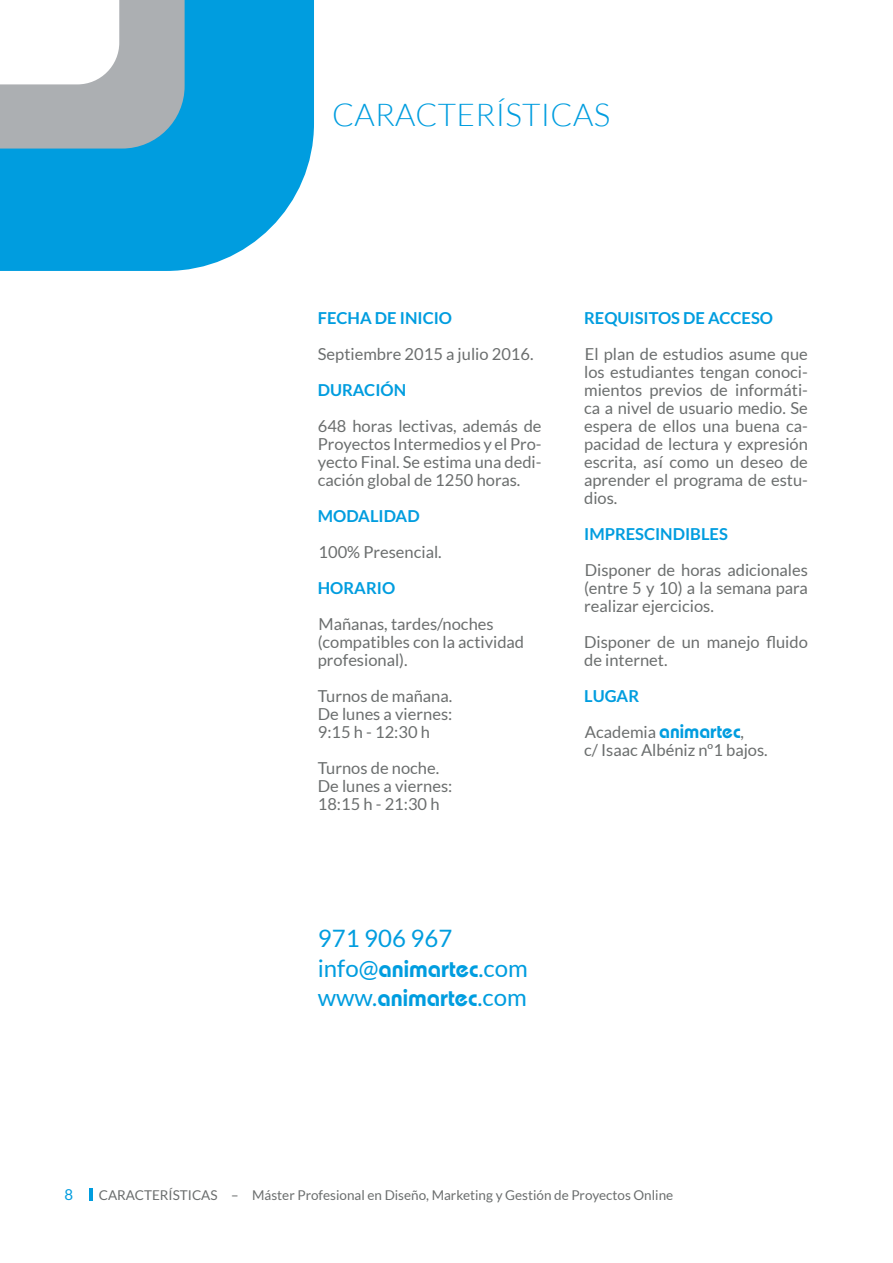
<style>
.page{position:relative;width:893px;height:1263px;background:#fff}
.page>*{position:absolute;margin:0;border:0;box-sizing:border-box;transform-origin:0 0}
.t1{font:300 31.5px "Lato";letter-spacing:.01em;color:#009ddf}
.t2{font:24px/29.5px "Lato";color:#009ddf}
.t3{font:600 24px "Bauhaus";color:#009ddf}
.t4{font:16.5px/18px "Lato";color:#6b6e6e;text-align:justify}
.t5{font:700 16.5px "Lato";color:#009ddf}
.t6{font:15px "Lato";color:#009ddf}
.t7{font:13.5px "Lato";color:#6b6e6e}
.s1{font-weight:700;color:#009ddf}
.s2{font-family:"Bauhaus";font-weight:600;font-size:19.5px;color:#009ddf}
.s3{font-family:"Bauhaus";font-weight:600}
.s4{font-family:"Lato";font-weight:400}
</style>
<div class="page">
<svg style="left:0;top:0;width:314px;height:271px;fill:#009ddf"></svg>
<hr style="left:89px;top:1188px;width:4px;height:12px;background:#009ddf">
<h1 class="t1" style="left:332px;top:97px;width:280px">CARACTERÍSTICAS</h1>
<p class="t5" style="left:318px;top:309px;width:136px">FECHA DE INICIO</p>
<p class="t4" style="left:318px;top:345px;width:217px">Septiembre 2015 a julio 2016.</p>
<p class="t5" style="left:318px;top:381px;width:90px">DURACIÓN</p>
<p class="t4" style="left:318px;top:417px;width:225px">648 horas lectivas, además de Proyectos Intermedios y el Pro&shy;yecto Final. Se estima una dedi&shy;cación global de 1250 horas.</p>
<p class="t5" style="left:318px;top:507px;width:103px">MODALIDAD</p>
<p class="t4" style="left:319px;top:543px;width:125px">100% Presencial.</p>
<p class="t5" style="left:318px;top:579px;width:79px">HORARIO</p>
<p class="t4" style="left:318px;top:615px;width:208px;text-align:left">Mañanas, tardes/noches (compatibles con la actividad profesional).</p>
<p class="t4" style="left:318px;top:687px;width:136px">Turnos de mañana.<br>De lunes a viernes:<br>9:15 h - 12:30 h</p>
<p class="t4" style="left:318px;top:759px;width:136px;text-align:left">Turnos de noche.<br>De lunes a viernes:<br>18:15 h - 21:30 h</p>
<p class="t5" style="left:584px;top:309px;width:190px">REQUISITOS DE ACCESO</p>
<p class="t4" style="left:584px;top:345px;width:225px">El plan de estudios asume que los estudiantes tengan conoci&shy;mientos previos de informáti&shy;ca a nivel de usuario medio. Se espera de ellos una buena ca&shy;pacidad de lectura y expresión escrita, así como un deseo de aprender el programa de estu&shy;dios.</p>
<p class="t5" style="left:584px;top:525px;width:145px">IMPRESCINDIBLES</p>
<p class="t4" style="left:584px;top:561px;width:225px">Disponer de horas adicionales (entre 5 y 10) a la semana para realizar ejercicios.</p>
<p class="t4" style="left:584px;top:633px;width:225px">Disponer de un manejo fluido de internet.</p>
<p class="t4" style="left:584px;top:678px;width:161px;line-height:36px"><span class="s1">LUGAR<br></span>Academia <span class="s2">animartec</span>,</p>
<p class="t4" style="left:584px;top:741px;width:185px">c/ Isaac Albéniz nº1 bajos.</p>
<h2 class="t2" style="left:318px;top:923px;width:212px">971 906 967 info@<span class="s3">animartec</span>.com</h2>
<h2 class="t3" style="left:318px;top:983px;width:210px"><span class="s4">www.</span>animartec<span class="s4">.com</span></h2>
<p class="t6" style="left:65px;top:1186px;width:10px">8</p>
<p class="t7" style="left:99px;top:1188px;width:576px">CARACTERÍSTICAS – Máster Profesional en Diseño, Marketing y Gestión de Proyectos Online</p>
</div>
